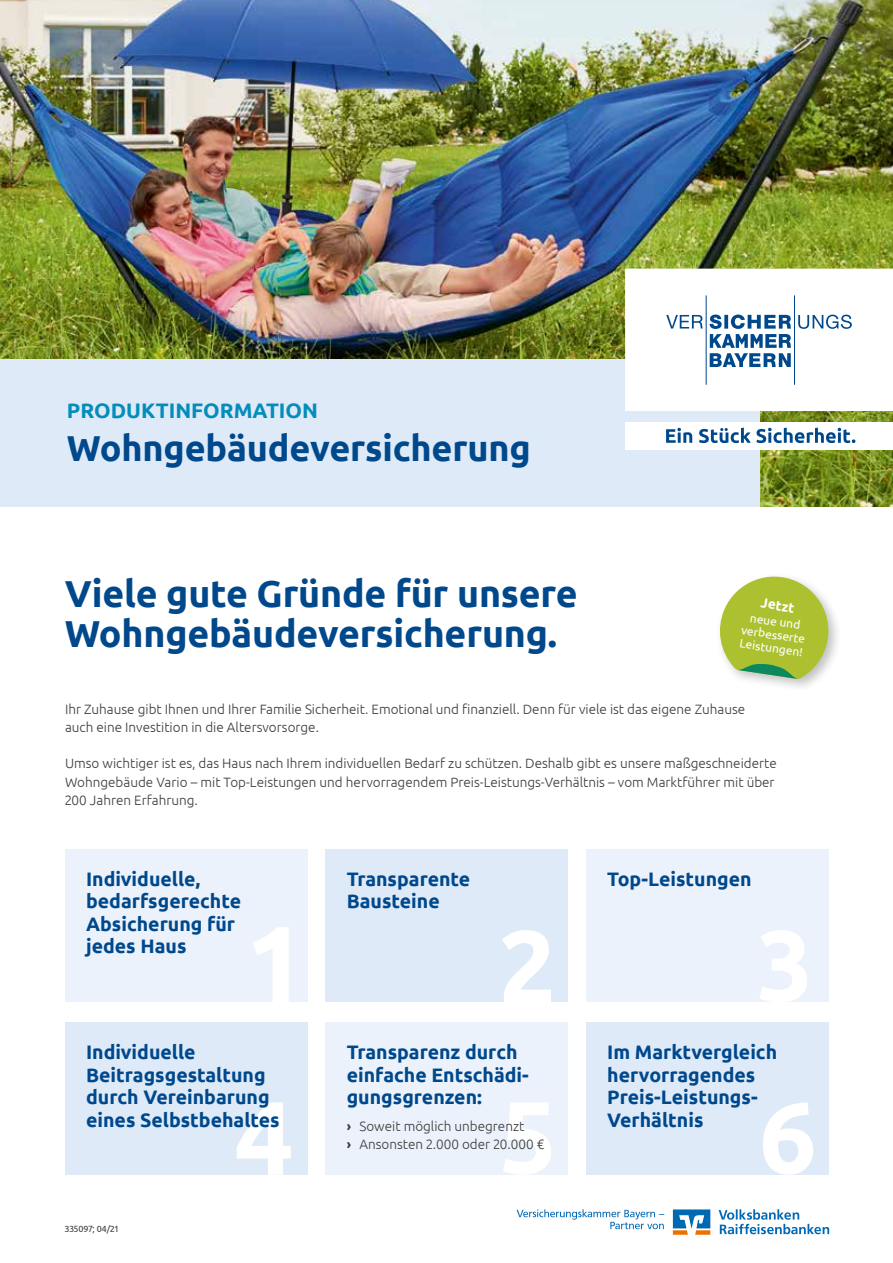
<style>
.page{position:relative;width:893px;height:1263px;background:#fff}
.page>*{position:absolute;margin:0;border:0;box-sizing:border-box;transform-origin:0 0}
.t1{font:700 37.5px/39.8px "Ubuntu";letter-spacing:-.005em;color:#00488c}
.t2{font:700 36px "Ubuntu";letter-spacing:-.005em;color:#00488c}
.t3{font:700 21px "Ubuntu";color:#048dbb}
.t4{font:700 19.5px/22.5px "Ubuntu";color:#00488c}
.t5{font:300 13.5px/18.1px "Ubuntu";color:#3b3b3a}
.t6{font:700 13.5px "Ubuntu";color:#fff}
.t7{font:12px/13.5px "Ubuntu";color:#fff;text-align:center}
.t8{font:9px "Ubuntu";color:#3b3b3a}
.s1{font-weight:700}
</style>
<div class="page">
<img style="left:0;top:0;width:893px;height:506px">
<div style="left:0;top:359px;width:759px;height:147px;background:#deeaf8"></div>
<div style="left:625px;top:269px;width:268px;height:142px;background:#fff"></div>
<div style="left:625px;top:422px;width:268px;height:27px;background:#fff"></div>
<svg style="left:666px;top:295px;width:186px;height:90px"></svg>
<svg style="left:666px;top:428px;width:26px;height:15px"></svg>
<svg style="left:699px;top:428px;width:156px;height:15px"></svg>
<div style="left:65px;top:849px;width:242px;height:153px;background:#ecf2fb"></div>
<div style="left:65px;top:1023px;width:242px;height:152px;background:#deeaf8"></div>
<div style="left:325px;top:849px;width:243px;height:153px;background:#deeaf8"></div>
<div style="left:325px;top:1023px;width:243px;height:152px;background:#ecf2fb"></div>
<div style="left:586px;top:849px;width:242px;height:153px;background:#ecf2fb"></div>
<div style="left:586px;top:1023px;width:242px;height:152px;background:#deeaf8"></div>
<div style="left:715px;top:572px;width:128px;height:121px;background:#000;opacity:.25"></div>
<svg style="left:716px;top:572px;width:120px;height:107px"></svg>
<svg style="left:503px;top:1103px;width:48px;height:72px"></svg>
<svg style="left:253px;top:927px;width:36px;height:75px"></svg>
<svg style="left:237px;top:1102px;width:54px;height:73px"></svg>
<svg style="left:763px;top:1102px;width:50px;height:73px"></svg>
<svg style="left:502px;top:930px;width:49px;height:72px"></svg>
<svg style="left:760px;top:930px;width:47px;height:72px"></svg>
<svg style="left:719px;top:1209px;width:110px;height:25px"></svg>
<svg style="left:673px;top:1209px;width:37px;height:26px"></svg>
<svg style="left:517px;top:1209px;width:147px;height:20px"></svg>
<h3 class="t3" style="left:67px;top:398px;width:253px">PRODUKTINFORMATION</h3>
<h2 class="t2" style="left:67px;top:427px;width:465px">Wohngebäudeversicherung</h2>
<h1 class="t1" style="left:65px;top:574px;width:514px">Viele gute Gründe für unsere<br>Wohngebäudeversicherung.</h1>
<p class="t6" style="left:762px;top:594px;width:35px;rotate:9deg">Jetzt</p>
<p class="t7" style="left:745px;top:609px;width:66px;rotate:9deg">neue und verbesserte<br>Leistungen!</p>
<p class="t5" style="left:65px;top:700px;width:682px">Ihr Zuhause gibt Ihnen und Ihrer Familie Sicherheit. Emotional und finanziell. Denn für viele ist das eigene Zuhause auch eine Investition in die Altersvorsorge.</p>
<p class="t5" style="left:65px;top:754px;width:713px">Umso wichtiger ist es, das Haus nach Ihrem individuellen Bedarf zu schützen. Deshalb gibt es unsere maßgeschneiderte<br>Wohngebäude Vario – mit Top-Leistungen und hervorragendem Preis-Leistungs-Verhältnis – vom Marktführer mit über<br>200 Jahren Erfahrung.</p>
<h3 class="t4" style="left:86px;top:867px;width:156px">Individuelle, bedarfsgerechte<br>Absicherung für jedes Haus</h3>
<h3 class="t4" style="left:347px;top:867px;width:125px">Transparente<br>Bausteine</h3>
<h3 class="t4" style="left:607px;top:867px;width:146px">Top-Leistungen</h3>
<h3 class="t4" style="left:86px;top:1041px;width:195px">Individuelle<br>Beitragsgestaltung durch Vereinbarung eines Selbstbehaltes</h3>
<h3 class="t4" style="left:347px;top:1041px;width:183px">Transparenz durch einfache Entschädi&shy;gungsgrenzen:</h3>
<p class="t5" style="left:347px;top:1116px;width:199px"><span class="s1">›</span> Soweit möglich unbegrenzt<br><span class="s1">›</span> Ansonsten 2.000 oder 20.000 €</p>
<p class="t8" style="left:65px;top:1223px;width:55px">335097; 04/21</p>
<h3 class="t4" style="left:607px;top:1041px;width:172px">Im Marktvergleich hervorragendes<br>Preis-Leistungs-<br>Verhältnis</h3>
</div>
